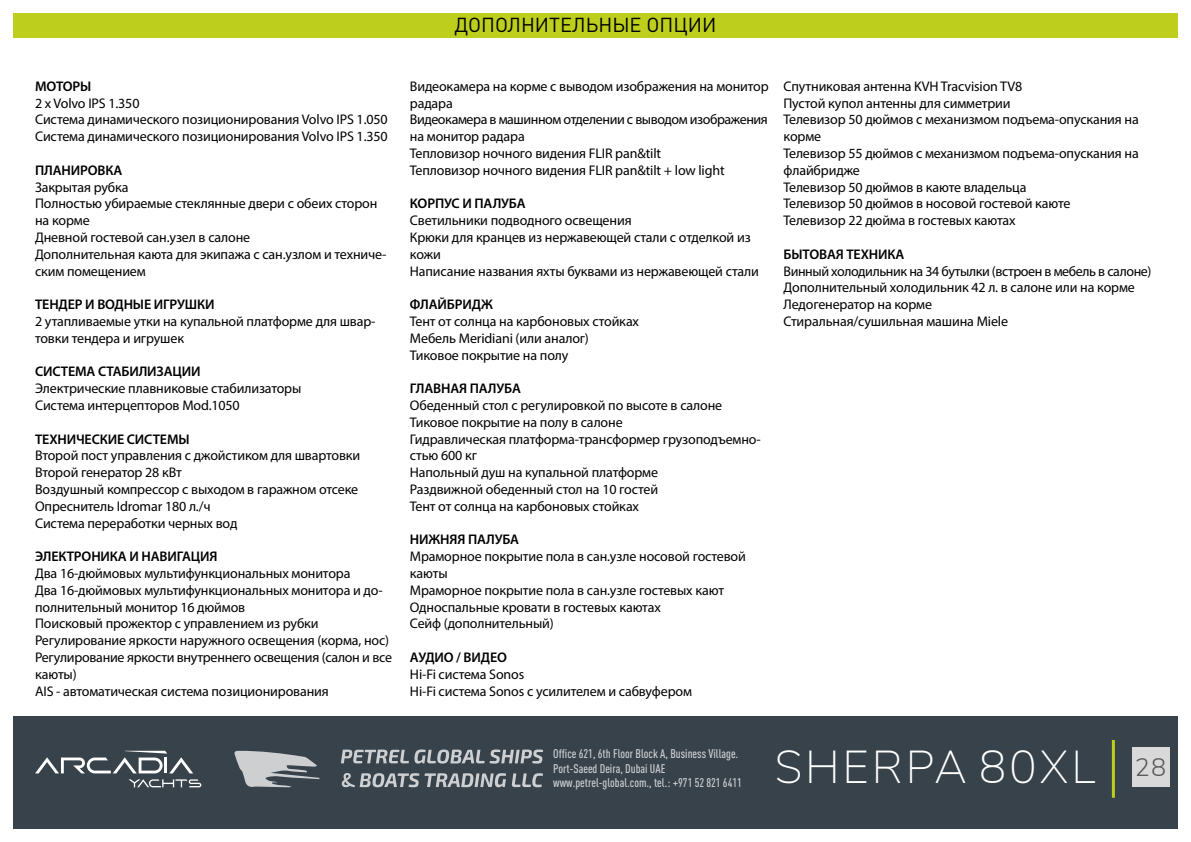
<style>
.page{position:relative;width:1191px;height:842px;background:#fff}
.page>*{position:absolute;margin:0;border:0;box-sizing:border-box;transform-origin:0 0}
.t1{font:200 46.1px "Nunito Sans";letter-spacing:.06em;color:#fff}
.t2{font:20px "DIN Pro";color:#000}
.t3{font:14px/16.8px "Myriad Pro";letter-spacing:-.01em;color:#000}
.t4{font:600 14px "Myriad Pro";letter-spacing:-.01em;color:#000}
.t5{font:500 condensed 12.4px/14.4px "DIN Pro";color:#fff}
</style>
<div class="page">
<div style="left:13px;top:716px;width:1165px;height:113px;background:#38424a"></div>
<div style="left:1131px;top:747px;width:38px;height:40px;background:#d9d9d9"></div>
<hr style="left:1111px;top:740px;width:3px;height:58px;background:#bdcf1c">
<svg style="left:128px;top:779px;width:73px;height:8px"></svg>
<svg style="left:35px;top:751px;width:158px;height:22px"></svg>
<svg style="left:234px;top:751px;width:85px;height:36px"></svg>
<svg style="left:341px;top:749px;width:202px;height:15px"></svg>
<svg style="left:342px;top:773px;width:164px;height:14px"></svg>
<svg style="left:512px;top:773px;width:31px;height:14px"></svg>
<div style="left:13px;top:13px;width:1165px;height:25px;background:#bdcf1c"></div>
<p class="t4" style="left:35px;top:78px;width:58px">МОТОРЫ</p>
<p class="t3" style="left:35px;top:94px;width:354px">2 х Volvo IPS 1.350<br>Система динамического позиционирования Volvo IPS 1.050<br>Система динамического позиционирования Volvo IPS 1.350</p>
<p class="t4" style="left:35px;top:162px;width:89px">ПЛАНИРОВКА</p>
<p class="t3" style="left:35px;top:178px;width:353px">Закрытая рубка<br>Полностью убираемые стеклянные двери с обеих сторон на корме<br>Дневной гостевой сан.узел в салоне<br>Дополнительная каюта для экипажа с сан.узлом и техниче&shy;ским помещением</p>
<p class="t4" style="left:35px;top:297px;width:181px">ТЕНДЕР И ВОДНЫЕ ИГРУШКИ</p>
<p class="t3" style="left:35px;top:313px;width:342px">2 утапливаемые утки на купальной платформе для швар&shy;товки тендера и игрушек</p>
<p class="t4" style="left:35px;top:364px;width:167px">СИСТЕМА СТАБИЛИЗАЦИИ</p>
<p class="t3" style="left:35px;top:380px;width:268px">Электрические плавниковые стабилизаторы<br>Система интерцепторов Mod.1050</p>
<p class="t4" style="left:35px;top:431px;width:156px">ТЕХНИЧЕСКИЕ СИСТЕМЫ</p>
<p class="t3" style="left:35px;top:447px;width:327px">Второй пост управления с джойстиком для швартовки Второй генератор 28 кВт<br>Воздушный компрессор с выходом в гаражном отсеке Опреснитель Idromar 180 л./ч<br>Система переработки черных вод</p>
<p class="t4" style="left:35px;top:549px;width:184px">ЭЛЕКТРОНИКА И НАВИГАЦИЯ</p>
<p class="t3" style="left:35px;top:565px;width:358px">Два 16-дюймовых мультифункциональных монитора<br>Два 16-дюймовых мультифункциональных монитора и до&shy;полнительный монитор 16 дюймов<br>Поисковый прожектор с управлением из рубки Регулирование яркости наружного освещения (корма, нос)<br>Регулирование яркости внутреннего освещения (салон и все каюты)<br>AIS - автоматическая система позиционирования</p>
<h2 class="t2" style="left:454px;top:9px;width:263px">ДОПОЛНИТЕЛЬНЫЕ ОПЦИИ</h2>
<p class="t3" style="left:410px;top:77px;width:360px">Видеокамера на корме с выводом изображения на монитор радара<br>Видеокамера в машинном отделении с выводом изображения на монитор радара<br>Тепловизор ночного видения FLIR pan&amp;tilt<br>Тепловизор ночного видения FLIR pan&amp;tilt + low light</p>
<p class="t4" style="left:410px;top:196px;width:117px">КОРПУС И ПАЛУБА</p>
<p class="t3" style="left:410px;top:212px;width:350px">Светильники подводного освещения<br>Крюки для кранцев из нержавеющей стали с отделкой из кожи<br>Написание названия яхты буквами из нержавеющей стали</p>
<p class="t4" style="left:410px;top:297px;width:84px">ФЛАЙБРИДЖ</p>
<p class="t3" style="left:410px;top:313px;width:231px">Тент от солнца на карбоновых стойках<br>Мебель Meridiani (или аналог)<br>Тиковое покрытие на полу</p>
<p class="t4" style="left:410px;top:381px;width:113px">ГЛАВНАЯ ПАЛУБА</p>
<p class="t3" style="left:410px;top:397px;width:352px">Обеденный стол с регулировкой по высоте в салоне Тиковое покрытие на полу в салоне<br>Гидравлическая платформа-трансформер грузоподъемно&shy;стью 600 кг<br>Напольный душ на купальной платформе<br>Раздвижной обеденный стол на 10 гостей<br>Тент от солнца на карбоновых стойках</p>
<p class="t4" style="left:410px;top:532px;width:111px">НИЖНЯЯ ПАЛУБА</p>
<p class="t3" style="left:410px;top:548px;width:337px">Мраморное покрытие пола в сан.узле носовой гостевой каюты<br>Мраморное покрытие пола в сан.узле гостевых кают Односпальные кровати в гостевых каютах<br>Сейф (дополнительный)</p>
<p class="t4" style="left:410px;top:650px;width:98px">АУДИО / ВИДЕО</p>
<p class="t3" style="left:410px;top:665px;width:283px">Hi-Fi система Sonos<br>Hi-Fi система Sonos с усилителем и сабвуфером</p>
<p class="t3" style="left:783px;top:77px;width:357px">Спутниковая антенна KVH Tracvision TV8<br>Пустой купол антенны для симметрии<br>Телевизор 50 дюймов с механизмом подъема-опускания на корме<br>Телевизор 55 дюймов с механизмом подъема-опускания на флайбридже<br>Телевизор 50 дюймов в каюте владельца<br>Телевизор 50 дюймов в носовой гостевой каюте<br>Телевизор 22 дюйма в гостевых каютах</p>
<p class="t4" style="left:783px;top:246px;width:122px">БЫТОВАЯ ТЕХНИКА</p>
<p class="t3" style="left:783px;top:262px;width:369px">Винный холодильник на 34 бутылки (встроен в мебель в салоне)<br>Дополнительный холодильник 42 л. в салоне или на корме Ледогенератор на корме<br>Стиральная/сушильная машина Miele</p>
<p class="t5" style="left:553px;top:746px;width:190px">Office 621, 6th Floor Block A, Business Village.<br>Port-Saeed Deira, Dubai UAE www.petrel-global.com., tel.: +971 52 821 6411</p>
<h1 class="t1" style="left:774px;top:733px;width:393px">SHERPA 80XL <sup>28</sup></h1>
</div>
